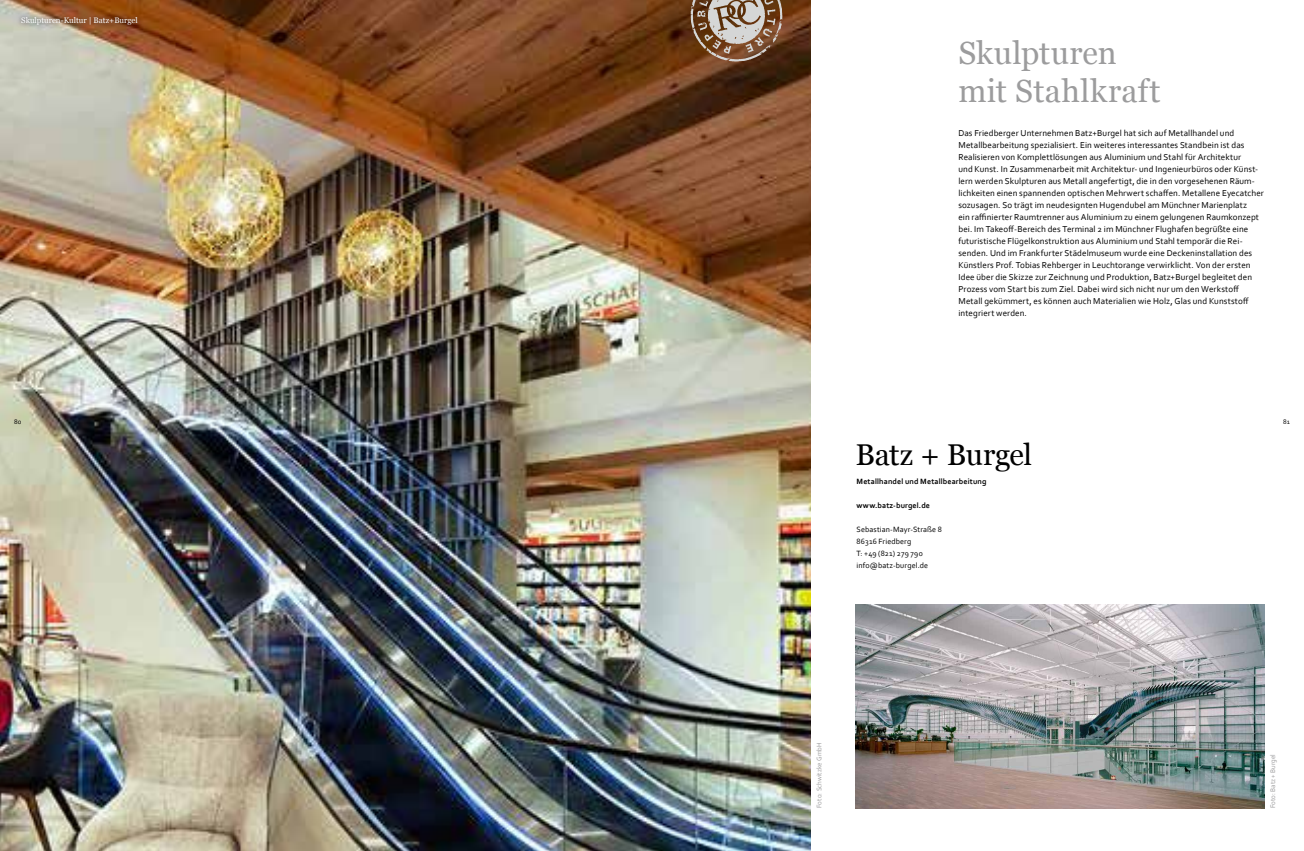
<style>
.page{position:relative;width:1304px;height:851px;background:#fff}
.page>*{position:absolute;margin:0;border:0;box-sizing:border-box;transform-origin:0 0}
.t1{font:32px/38px "Georgia";letter-spacing:.01em;color:#9c9c9d}
.t2{font:30px "Georgia";letter-spacing:-.015em;color:#000}
.t3{font:9px/12px "Corbel";letter-spacing:.01em;color:#000}
.t4{font:8px/12px "Corbel";letter-spacing:.015em;color:#000}
.t5{font:700 8px "Corbel";letter-spacing:.015em;color:#000}
.t6{font:8px "Georgia";color:#fff}
.t7{font:7px "Corbel";color:#9c9c9d}
.t8{font:7px "Corbel";color:#000}
</style>
<div class="page">
<img style="left:0;top:0;width:810px;height:850px">
<svg style="left:691px;top:0;width:92px;height:62px"></svg>
<img style="left:856px;top:604px;width:408px;height:204px">
<div style="left:16px;top:12px;width:126px;height:18px;background:#000;opacity:.75"></div>
<p class="t6" style="left:21px;top:14px;width:118px">Skulpturen-Kultur | Batz+Burgel</p>
<h1 class="t1" style="left:958px;top:33px;width:204px">Skulpturen mit Stahlkraft</h1>
<p class="t3" style="left:958px;top:126px;width:307px">Das Friedberger Unternehmen Batz+Burgel hat sich auf Metallhandel und Metallbearbeitung spezialisiert. Ein weiteres interessantes Standbein ist das Realisieren von Komplettlösungen aus Aluminium und Stahl für Architektur<br>und Kunst. In Zusammenarbeit mit Architektur- und Ingenieurbüros oder Künst&shy;lern werden Skulpturen aus Metall angefertigt, die in den vorgesehenen Räum&shy;lichkeiten einen spannenden optischen Mehrwert schaffen. Metallene Eyecatcher sozusagen. So trägt im neudesignten Hugendubel am Münchner Marienplatz<br>ein raffinierter Raumtrenner aus Aluminium zu einem gelungenen Raumkonzept bei. Im Takeoff-Bereich des Terminal 2 im Münchner Flughafen begrüßte eine futuristische Flügelkonstruktion aus Aluminium und Stahl temporär die Rei&shy;senden. Und im Frankfurter Städelmuseum wurde eine Deckeninstallation des Künstlers Prof. Tobias Rehberger in Leuchtorange verwirklicht. Von der ersten Idee über die Skizze zur Zeichnung und Produktion, Batz+Burgel begleitet den Prozess vom Start bis zum Ziel. Dabei wird sich nicht nur um den Werkstoff Metall gekümmert, es können auch Materialien wie Holz, Glas und Kunststoff integriert werden.</p>
<p class="t8" style="left:14px;top:417px;width:9px">80</p>
<p class="t8" style="left:1283px;top:417px;width:8px">81</p>
<h2 class="t2" style="left:856px;top:432px;width:178px">Batz + Burgel</h2>
<p class="t5" style="left:857px;top:476px;width:131px">Metallhandel und Metallbearbeitung</p>
<p class="t5" style="left:857px;top:500px;width:75px">www.batz-burgel.de</p>
<p class="t4" style="left:857px;top:523px;width:87px">Sebastian-Mayr-Straße 8<br>86316 Friedberg<br>T: +49 (821) 279 790 info@batz-burgel.de</p>
<p class="t7" style="left:815px;top:808px;width:67px;rotate:-90deg">Foto: Schwitzke GmbH</p>
<p class="t7" style="left:1268px;top:808px;width:56px;rotate:-90deg">Foto: Batz + Burgel</p>
</div>
